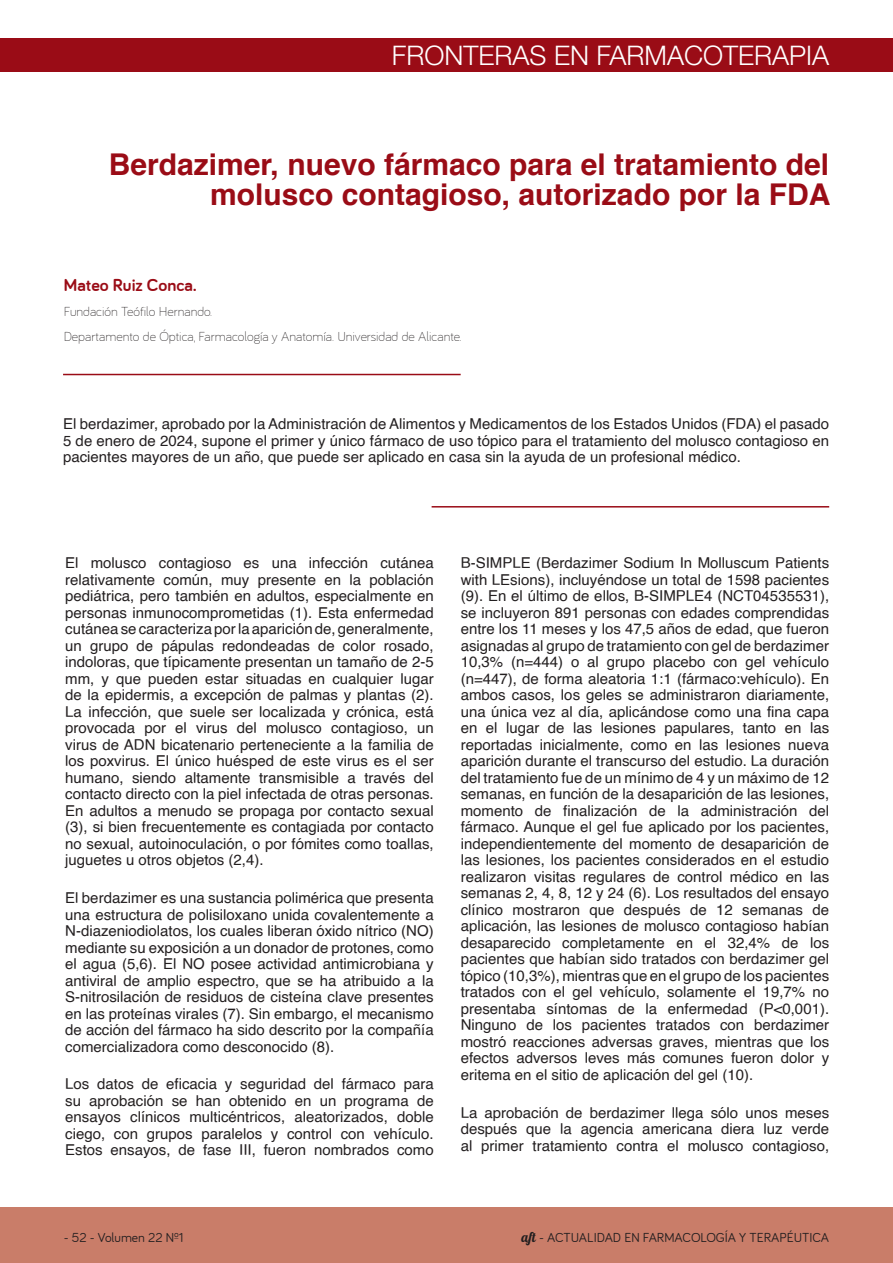
<style>
.page{position:relative;width:893px;height:1263px;background:#fff}
.page>*{position:absolute;margin:0;border:0;box-sizing:border-box;transform-origin:0 0}
.TÍTULO{font:700 30px/30px "Helvetica";color:#9a0c16;text-align:right}
.ENCABEZADOS_1{font:300 27px "Helvetica Neue";color:#fff}
.t1{font:700 18px "Bariol";color:#9a0c16}
.ESTANDAR_2{font:15px/16.5px "Helvetica";color:#231f20;text-align:justify}
.t2{font:300 13.5px "Bariol";color:#231f20}
.NUMERACIÓN{font:13.5px "Bariol";color:#231f20}
.s1{font-family:"Lobster 1.4"}
</style>
<div class="page">
<div style="left:0;top:1208px;width:893px;height:55px;background:#c97d69"></div>
<div style="left:0;top:38px;width:893px;height:33px;background:#9a0c16"></div>
<hr style="left:63px;top:374px;width:398px;height:1px;background:#9a0c16">
<hr style="left:432px;top:506px;width:397px;height:1px;background:#9a0c16">
<p class="ENCABEZADOS_1" style="left:392px;top:39px;width:439px">FRONTERAS EN FARMACOTERAPIA</p>
<p class="TÍTULO" style="left:109px;top:150px;width:723px">Berdazimer, nuevo fármaco para el tratamiento del molusco contagioso, autorizado por la FDA</p>
<p class="t1" style="left:64px;top:274px;width:135px">Mateo Ruiz Conca.</p>
<p class="t2" style="left:64px;top:303px;width:150px">Fundación Teófilo Hernando.</p>
<p class="t2" style="left:64px;top:328px;width:400px">Departamento de Óptica, Farmacología y Anatomía. Universidad de Alicante.</p>
<p class="ESTANDAR_2" style="left:63px;top:416px;width:768px">El berdazimer, aprobado por la Administración de Alimentos y Medicamentos de los Estados Unidos (FDA) el pasado 5 de enero de 2024, supone el primer y único fármaco de uso tópico para el tratamiento del molusco contagioso en pacientes mayores de un año, que puede ser aplicado en casa sin la ayuda de un profesional médico.</p>
<p class="ESTANDAR_2" style="left:65px;top:555px;width:370px">El molusco contagioso es una infección cutánea relativamente común, muy presente en la población pediátrica, pero también en adultos, especialmente en personas inmunocomprometidas (1). Esta enfermedad cutánea se caracteriza por la aparición de, generalmente, un grupo de pápulas redondeadas de color rosado, indoloras, que típicamente presentan un tamaño de 2-5 mm, y que pueden estar situadas en cualquier lugar de la epidermis, a excepción de palmas y plantas (2).<br>La infección, que suele ser localizada y crónica, está provocada por el virus del molusco contagioso, un virus de ADN bicatenario perteneciente a la familia de los poxvirus. El único huésped de este virus es el ser humano, siendo altamente transmisible a través del contacto directo con la piel infectada de otras personas.<br>En adultos a menudo se propaga por contacto sexual (3), si bien frecuentemente es contagiada por contacto no sexual, autoinoculación, o por fómites como toallas, juguetes u otros objetos (2,4).</p>
<p class="ESTANDAR_2" style="left:65px;top:890px;width:370px">El berdazimer es una sustancia polimérica que presenta una estructura de polisiloxano unida covalentemente a N-diazeniodiolatos, los cuales liberan óxido nítrico (NO) mediante su exposición a un donador de protones, como el agua (5,6). El NO posee actividad antimicrobiana y antiviral de amplio espectro, que se ha atribuido a la S-nitrosilación de residuos de cisteína clave presentes en las proteínas virales (7). Sin embargo, el mecanismo de acción del fármaco ha sido descrito por la compañía comercializadora como desconocido (8).</p>
<p class="ESTANDAR_2" style="left:65px;top:1076px;width:370px">Los datos de eficacia y seguridad del fármaco para su aprobación se han obtenido en un programa de ensayos clínicos multicéntricos, aleatorizados, doble ciego, con grupos paralelos y control con vehículo.<br>Estos ensayos, de fase III, fueron nombrados como</p>
<p class="ESTANDAR_2" style="left:461px;top:555px;width:370px">B-SIMPLE (Berdazimer Sodium In Molluscum Patients with LEsions), incluyéndose un total de 1598 pacientes (9). En el último de ellos, B-SIMPLE4 (NCT04535531), se incluyeron 891 personas con edades comprendidas entre los 11 meses y los 47,5 años de edad, que fueron asignadas al grupo de tratamiento con gel de berdazimer 10,3% (n=444) o al grupo placebo con gel vehículo (n=447), de forma aleatoria 1:1 (fármaco:vehículo). En ambos casos, los geles se administraron diariamente, una única vez al día, aplicándose como una fina capa en el lugar de las lesiones papulares, tanto en las reportadas inicialmente, como en las lesiones nueva aparición durante el transcurso del estudio. La duración del tratamiento fue de un mínimo de 4 y un máximo de 12 semanas, en función de la desaparición de las lesiones, momento de finalización de la administración del fármaco. Aunque el gel fue aplicado por los pacientes, independientemente del momento de desaparición de las lesiones, los pacientes considerados en el estudio realizaron visitas regulares de control médico en las semanas 2, 4, 8, 12 y 24 (6). Los resultados del ensayo clínico mostraron que después de 12 semanas de aplicación, las lesiones de molusco contagioso habían desaparecido completamente en el 32,4% de los pacientes que habían sido tratados con berdazimer gel tópico (10,3%), mientras que en el grupo de los pacientes tratados con el gel vehículo, solamente el 19,7% no presentaba síntomas de la enfermedad (P&lt;0,001).<br>Ninguno de los pacientes tratados con berdazimer mostró reacciones adversas graves, mientras que los efectos adversos leves más comunes fueron dolor y eritema en el sitio de aplicación del gel (10).</p>
<p class="ESTANDAR_2" style="left:461px;top:1104px;width:370px">La aprobación de berdazimer llega sólo unos meses después que la agencia americana diera luz verde al primer tratamiento contra el molusco contagioso,</p>
<p class="NUMERACIÓN" style="left:64px;top:1230px;width:121px">- 52 - Volumen 22 Nº1</p>
<p class="NUMERACIÓN" style="left:522px;top:1230px;width:309px"><span class="s1">aft</span> - ACTUALIDAD EN FARMACOLOGÍA Y TERAPÉUTICA</p>
</div>
